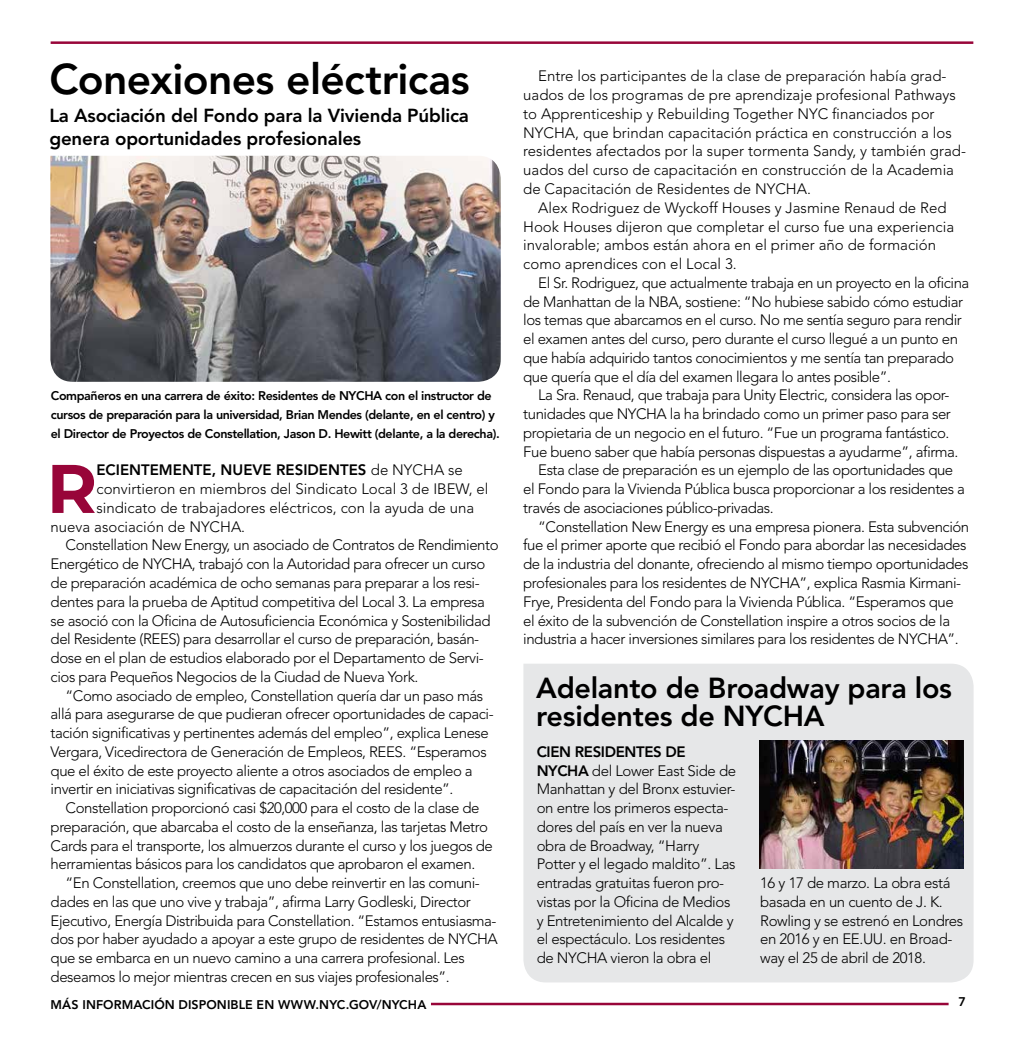
<style>
.page{position:relative;width:1024px;height:1050px;background:#fff}
.page>*{position:absolute;margin:0;border:0;box-sizing:border-box;transform-origin:0 0}
.t1{font:700 68.62px "Montserrat";color:#980539}
.t2{font:800 42.5px "Avenir LT Std";letter-spacing:-.015em;color:#000}
.t3{font:800 28.75px/28.8px "Avenir LT Std";letter-spacing:-.01em;color:#000}
.t4{font:800 18.75px/22.5px "Avenir LT Std";letter-spacing:-.01em;color:#000}
.t5{font:300 15px/18.8px "Avenir LT Std";letter-spacing:-.03em;color:#000}
.t6{font:300 15px/18.8px "Avenir LT Std";color:#000}
.t7{font:800 15px "Avenir LT Std";color:#000}
.t8{font:800 12.5px/18.8px "Avenir LT Std";letter-spacing:-.03em;color:#000}
.t9{font:800 12.5px "Avenir LT Std";letter-spacing:.005em;color:#000}
.s1{font-weight:300}
.s2{font-weight:800}
</style>
<div class="page">
<hr style="left:431px;top:1002px;width:517px;height:3px;background:#980539">
<hr style="left:51px;top:41px;width:922px;height:3px;background:#980539">
<img style="left:50px;top:156px;width:451px;height:226px">
<div style="left:523px;top:664px;width:450px;height:318px;background:#e6e7e8"></div>
<img style="left:760px;top:740px;width:203px;height:129px">
<h2 class="t2" style="left:49px;top:54px;width:422px">Conexiones eléctricas</h2>
<p class="t4" style="left:49px;top:105px;width:421px">La Asociación del Fondo para la Vivienda Pública genera oportunidades profesionales</p>
<p class="t8" style="left:51px;top:386px;width:450px">Compañeros en una carrera de éxito: Residentes de NYCHA con el instructor de cursos de preparación para la universidad, Brian Mendes (delante, en el centro) y el Director de Proyectos de Constellation, Jason D. Hewitt (delante, a la derecha).</p>
<h1 class="t1" style="left:47px;top:439px;width:52px">R</h1>
<p class="t7" style="left:96px;top:461px;width:368px">ECIENTEMENTE, NUEVE RESIDENTES <span class="s1">de NYCHA se</span></p>
<p class="t6" style="left:96px;top:479px;width:393px">convirtieron en miembros del Sindicato Local 3 de IBEW, el</p>
<p class="t6" style="left:96px;top:498px;width:379px">sindicato de trabajadores eléctricos, con la ayuda de una</p>
<p class="t6" style="left:51px;top:517px;width:196px">nueva asociación de NYCHA.</p>
<p class="t5" style="left:66px;top:536px;width:434px">Constellation New Energy, un asociado de Contratos de Rendimiento</p>
<p class="t5" style="left:51px;top:554px;width:436px">Energético de NYCHA, trabajó con la Autoridad para ofrecer un curso</p>
<p class="t5" style="left:51px;top:573px;width:431px">de preparación académica de ocho semanas para preparar a los resi-</p>
<p class="t5" style="left:51px;top:592px;width:436px">dentes para la prueba de Aptitud competitiva del Local 3. La empresa</p>
<p class="t5" style="left:51px;top:611px;width:441px">se asoció con la Oficina de Autosuficiencia Económica y Sostenibilidad</p>
<p class="t5" style="left:51px;top:629px;width:430px">del Residente (REES) para desarrollar el curso de preparación, basán-</p>
<p class="t5" style="left:51px;top:648px;width:435px">dose en el plan de estudios elaborado por el Departamento de Servi-</p>
<p class="t5" style="left:51px;top:667px;width:369px">cios para Pequeños Negocios de la Ciudad de Nueva York.</p>
<p class="t5" style="left:66px;top:686px;width:419px">“Como asociado de empleo, Constellation quería dar un paso más</p>
<p class="t5" style="left:51px;top:704px;width:444px">allá para asegurarse de que pudieran ofrecer oportunidades de capaci-</p>
<p class="t5" style="left:51px;top:723px;width:440px">tación significativas y pertinentes además del empleo”, explica Lenese</p>
<p class="t5" style="left:51px;top:742px;width:438px">Vergara, Vicedirectora de Generación de Empleos, REES. “Esperamos</p>
<p class="t5" style="left:51px;top:761px;width:424px">que el éxito de este proyecto aliente a otros asociados de empleo a</p>
<p class="t5" style="left:51px;top:779px;width:404px">invertir en iniciativas significativas de capacitación del residente”.</p>
<p class="t5" style="left:66px;top:798px;width:415px">Constellation proporcionó casi $20,000 para el costo de la clase de</p>
<p class="t5" style="left:51px;top:817px;width:439px">preparación, que abarcaba el costo de la enseñanza, las tarjetas Metro</p>
<p class="t5" style="left:51px;top:836px;width:444px">Cards para el transporte, los almuerzos durante el curso y los juegos de</p>
<p class="t5" style="left:51px;top:854px;width:426px">herramientas básicos para los candidatos que aprobaron el examen.</p>
<p class="t5" style="left:66px;top:873px;width:416px">“En Constellation, creemos que uno debe reinvertir en las comuni-</p>
<p class="t5" style="left:51px;top:892px;width:422px">dades en las que uno vive y trabaja”, afirma Larry Godleski, Director</p>
<p class="t5" style="left:51px;top:911px;width:447px">Ejecutivo, Energía Distribuida para Constellation. “Estamos entusiasma-</p>
<p class="t5" style="left:51px;top:929px;width:449px">dos por haber ayudado a apoyar a este grupo de residentes de NYCHA</p>
<p class="t5" style="left:51px;top:948px;width:416px">que se embarca en un nuevo camino a una carrera profesional. Les</p>
<p class="t5" style="left:51px;top:967px;width:401px">deseamos lo mejor mientras crecen en sus viajes profesionales”.</p>
<p class="t6" style="left:523px;top:67px;width:444px;text-indent:15px">Entre los participantes de la clase de preparación había grad&shy;uados de los programas de pre aprendizaje profesional Pathways to Apprenticeship y Rebuilding Together NYC financiados por NYCHA, que brindan capacitación práctica en construcción a los residentes afectados por la super tormenta Sandy, y también grad&shy;uados del curso de capacitación en construcción de la Academia de Capacitación de Residentes de NYCHA.</p>
<p class="t6" style="left:523px;top:198px;width:432px;text-indent:15px">Alex Rodriguez de Wyckoff Houses y Jasmine Renaud de Red Hook Houses dijeron que completar el curso fue una experiencia invalorable; ambos están ahora en el primer año de formación como aprendices con el Local 3.</p>
<p class="t5" style="left:523px;top:273px;width:448px;text-indent:15px">El Sr. Rodriguez, que actualmente trabaja en un proyecto en la oficina de Manhattan de la NBA, sostiene: “No hubiese sabido cómo estudiar los temas que abarcamos en el curso. No me sentía seguro para rendir el examen antes del curso, pero durante el curso llegué a un punto en que había adquirido tantos conocimientos y me sentía tan preparado que quería que el día del examen llegara lo antes posible”.</p>
<p class="t5" style="left:538px;top:386px;width:413px">La Sra. Renaud, que trabaja para Unity Electric, considera las opor-</p>
<p class="t5" style="left:523px;top:404px;width:429px">tunidades que NYCHA la ha brindado como un primer paso para ser</p>
<p class="t5" style="left:523px;top:423px;width:428px">propietaria de un negocio en el futuro. “Fue un programa fantástico.</p>
<p class="t5" style="left:523px;top:442px;width:437px">Fue bueno saber que había personas dispuestas a ayudarme”, afirma.</p>
<p class="t5" style="left:538px;top:461px;width:416px">Esta clase de preparación es un ejemplo de las oportunidades que</p>
<p class="t5" style="left:523px;top:479px;width:443px">el Fondo para la Vivienda Pública busca proporcionar a los residentes a</p>
<p class="t5" style="left:523px;top:498px;width:252px">través de asociaciones público-privadas.</p>
<p class="t5" style="left:538px;top:517px;width:432px">“Constellation New Energy es una empresa pionera. Esta subvención</p>
<p class="t5" style="left:523px;top:536px;width:445px">fue el primer aporte que recibió el Fondo para abordar las necesidades</p>
<p class="t5" style="left:523px;top:554px;width:447px">de la industria del donante, ofreciendo al mismo tiempo oportunidades</p>
<p class="t5" style="left:523px;top:573px;width:439px">profesionales para los residentes de NYCHA”, explica Rasmia Kirmani-</p>
<p class="t5" style="left:523px;top:592px;width:432px">Frye, Presidenta del Fondo para la Vivienda Pública. “Esperamos que</p>
<p class="t5" style="left:523px;top:611px;width:428px">el éxito de la subvención de Constellation inspire a otros socios de la</p>
<p class="t5" style="left:523px;top:629px;width:437px">industria a hacer inversiones similares para los residentes de NYCHA”.</p>
<h3 class="t3" style="left:536px;top:673px;width:417px">Adelanto de Broadway para los residentes de NYCHA</h3>
<p class="t5" style="left:537px;top:742px;width:201px"><span class="s2">CIEN RESIDENTES DE<br>NYCHA</span> del Lower East Side de<br>Manhattan y del Bronx estuvier&shy;on entre los primeros especta&shy;dores del país en ver la nueva obra de Broadway, “Harry<br>Potter y el legado maldito”. Las entradas gratuitas fueron pro&shy;vistas por la Oficina de Medios y Entretenimiento del Alcalde y el espectáculo. Los residentes de NYCHA vieron la obra el</p>
<p class="t5" style="left:760px;top:873px;width:205px">16 y 17 de marzo. La obra está basada en un cuento de J. K.<br>Rowling y se estrenó en Londres en 2016 y en EE.UU. en Broad&shy;way el 25 de abril de 2018.</p>
<p class="t9" style="left:51px;top:996px;width:377px">MÁS INFORMACIÓN DISPONIBLE EN WWW.NYC.GOV/NYCHA</p>
<p class="t8" style="left:958px;top:992px;width:9px">7</p>
</div>
